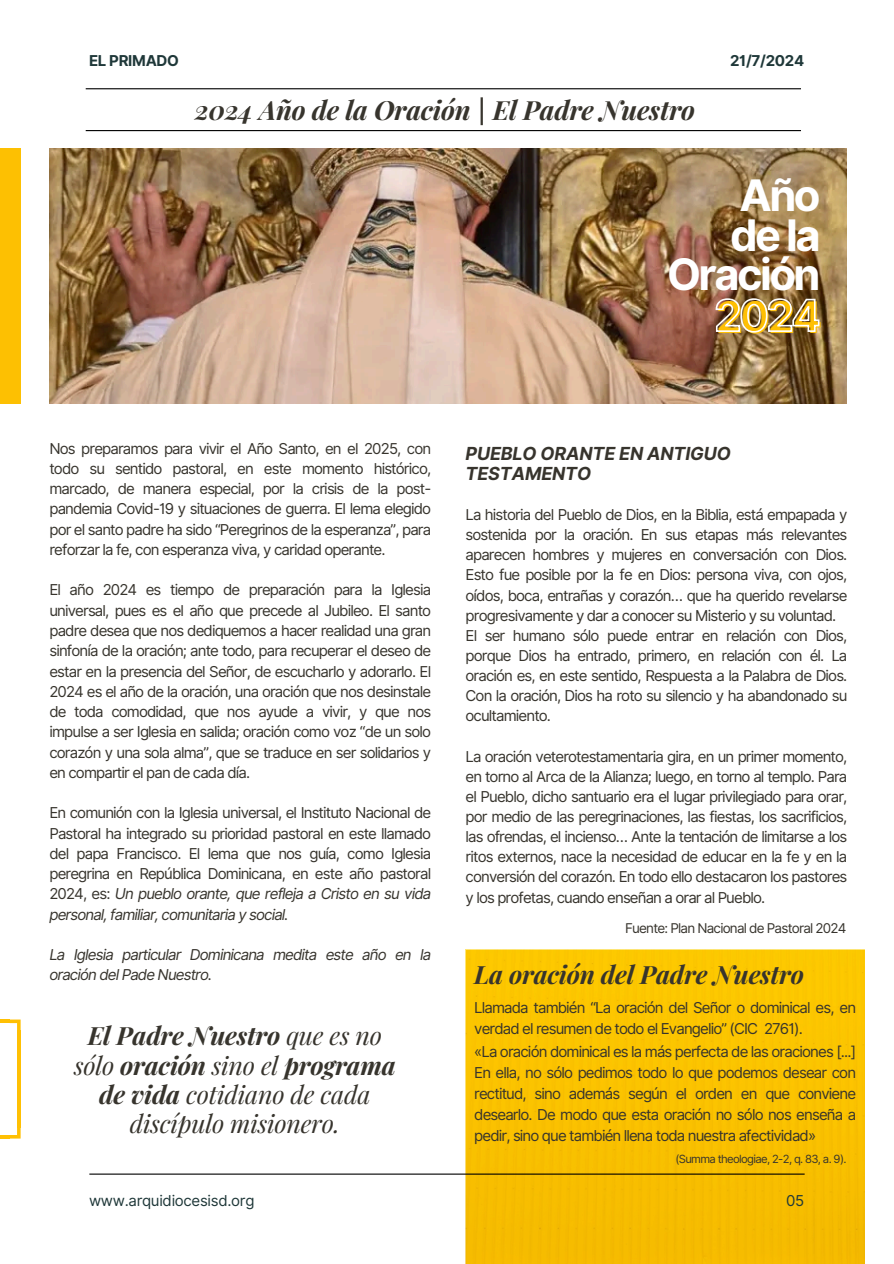
<style>
.page{position:relative;width:894px;height:1264px;background:#fff}
.page>*{position:absolute;margin:0;border:0;box-sizing:border-box;transform-origin:0 0}
.t1{font:700 43.35px/39.3px "Inter";letter-spacing:-.06em;color:#fff;text-align:right}
.t2{font:700 43.35px "Inter";color:#ffc003}
.t3{font:italic 700 26.4px "Playfair Display";letter-spacing:-.01em;color:#37342d}
.t4{font:italic 25.05px/29.2px "Playfair Display";letter-spacing:-.01em;color:#37342d;text-align:center}
.t5{font:italic 700 25.05px "Playfair Display";letter-spacing:-.01em;color:#37342d}
.t6{font:italic 700 18px/20.2px "Inter";letter-spacing:-.01em;color:#37342d}
.t7{font:15px/20.2px "Inter";letter-spacing:-.06em;color:#37342d;text-align:justify}
.t8{font:italic 15px/20.2px "Inter";letter-spacing:-.06em;color:#37342d}
.t9{font:15px "Inter";letter-spacing:-.02em;color:#1f3839}
.t10{font:700 15px "Inter";letter-spacing:-.02em;color:#1f3839}
.t11{font:13.5px "Inter";letter-spacing:-.06em;color:#37342d}
.t12{font:11.25px "Inter";letter-spacing:-.06em;color:#37342d}
.s1{font-style:italic}
.s2{font-weight:700}
</style>
<div class="page">
<img style="left:49px;top:148px;width:797px;height:255px">
<div style="left:465px;top:949px;width:398px;height:314px;background:#fac100"></div>
<hr style="left:89px;top:1173px;width:715px;height:1px;background:#000">
<div style="left:0;top:148px;width:21px;height:255px;background:#fdc002"></div>
<hr style="left:86px;top:88px;width:714px;height:1px;background:#000">
<hr style="left:86px;top:130px;width:714px;height:1px;background:#000">
<svg style="left:714px;top:297px;width:106px;height:36px;background:#967e60"></svg>
<hr style="left:17px;top:1030px;width:4px;height:97px;background:#ffc003">
<hr style="left:0;top:1019px;width:10px;height:4px;background:#ffc003">
<svg style="left:0;top:1135px;width:10px;height:3px"></svg>
<svg style="left:10px;top:1019px;width:11px;height:11px"></svg>
<svg style="left:10px;top:1127px;width:11px;height:11px"></svg>
<h2 class="t10" style="left:89px;top:52px;width:91px">EL PRIMADO</h2>
<h5 class="t3" style="left:195px;top:92px;width:501px">2024 Año de la Oración | El Padre Nuestro</h5>
<p class="t10" style="left:729px;top:52px;width:76px">21/7/2024</p>
<p class="t1" style="left:667px;top:176px;width:155px">Año<br>de la<br>Oración</p>
<h1 class="t2" style="left:716px;top:291px;width:108px">2024</h1>
<h4 class="t7" style="left:49px;top:438px;width:383px">Nos preparamos para vivir el Año Santo, en el 2025, con todo su sentido pastoral, en este momento histórico, marcado, de manera especial, por la crisis de la post&shy;pandemia Covid-19 y situaciones de guerra. El lema elegido por el santo padre ha sido “Peregrinos de la esperanza”, para reforzar la fe, con esperanza viva, y caridad operante.</h4>
<p class="t7" style="left:49px;top:580px;width:383px">El año 2024 es tiempo de preparación para la Iglesia universal, pues es el año que precede al Jubileo. El santo padre desea que nos dediquemos a hacer realidad una gran sinfonía de la oración; ante todo, para recuperar el deseo de estar en la presencia del Señor, de escucharlo y adorarlo. El 2024 es el año de la oración, una oración que nos desinstale de toda comodidad, que nos ayude a vivir, y que nos impulse a ser Iglesia en salida; oración como voz “de un solo corazón y una sola alma”, que se traduce en ser solidarios y en compartir el pan de cada día.</p>
<p class="t7" style="left:49px;top:802px;width:383px">En comunión con la Iglesia universal, el Instituto Nacional de Pastoral ha integrado su prioridad pastoral en este llamado del papa Francisco. El lema que nos guía, como Iglesia peregrina en República Dominicana, en este año pastoral 2024, es: <span class="s1">Un pueblo orante, que refleja a Cristo en su vida personal, familiar, comunitaria y social.</span></p>
<p class="t8" style="left:49px;top:944px;width:383px">La Iglesia particular Dominicana medita este año en la oración del Pade Nuestro.</p>
<p class="t4" style="left:74px;top:1020px;width:323px"><span class="s2">El Padre Nuestro</span> que es no sólo <span class="s2">oración</span> sino el <span class="s2">programa de vida</span> cotidiano de cada discípulo misionero.</p>
<h6 class="t9" style="left:89px;top:1191px;width:167px">www.arquidiocesisd.org</h6>
<p class="t6" style="left:465px;top:443px;width:267px">PUEBLO ORANTE EN ANTIGUO<br>TESTAMENTO</p>
<p class="t7" style="left:465px;top:504px;width:383px">La historia del Pueblo de Dios, en la Biblia, está empapada y sostenida por la oración. En sus etapas más relevantes aparecen hombres y mujeres en conversación con Dios.<br>Esto fue posible por la fe en Dios: persona viva, con ojos, oídos, boca, entrañas y corazón… que ha querido revelarse progresivamente y dar a conocer su Misterio y su voluntad.</p>
<p class="t7" style="left:465px;top:625px;width:383px">El ser humano sólo puede entrar en relación con Dios, porque Dios ha entrado, primero, en relación con él. La oración es, en este sentido, Respuesta a la Palabra de Dios.<br>Con la oración, Dios ha roto su silencio y ha abandonado su ocultamiento.</p>
<p class="t7" style="left:465px;top:746px;width:383px">La oración veterotestamentaria gira, en un primer momento, en torno al Arca de la Alianza; luego, en torno al templo. Para el Pueblo, dicho santuario era el lugar privilegiado para orar, por medio de las peregrinaciones, las fiestas, los sacrificios, las ofrendas, el incienso… Ante la tentación de limitarse a los ritos externos, nace la necesidad de educar en la fe y en la conversión del corazón. En todo ello destacaron los pastores y los profetas, cuando enseñan a orar al Pueblo.</p>
<h2 class="t11" style="left:625px;top:919px;width:223px">Fuente: Plan Nacional de Pastoral 2024</h2>
<p class="t5" style="left:474px;top:956px;width:331px">La oración del Padre Nuestro</p>
<p class="t7" style="left:474px;top:997px;width:383px;line-height:21px">Llamada también “La oración del Señor o dominical es, en verdad el resumen de todo el Evangelio” (CIC 2761).</p>
<p class="t7" style="left:474px;top:1041px;width:383px;line-height:21px">«La oración dominical es la más perfecta de las oraciones [...] En ella, no sólo pedimos todo lo que podemos desear con rectitud, sino además según el orden en que conviene desearlo. De modo que esta oración no sólo nos enseña a pedir, sino que también llena toda nuestra afectividad»</p>
<p class="t12" style="left:675px;top:1152px;width:172px">(Summa theologiae, 2-2, q. 83, a. 9).</p>
<h1 class="t9" style="left:785px;top:1191px;width:20px">05</h1>
</div>
